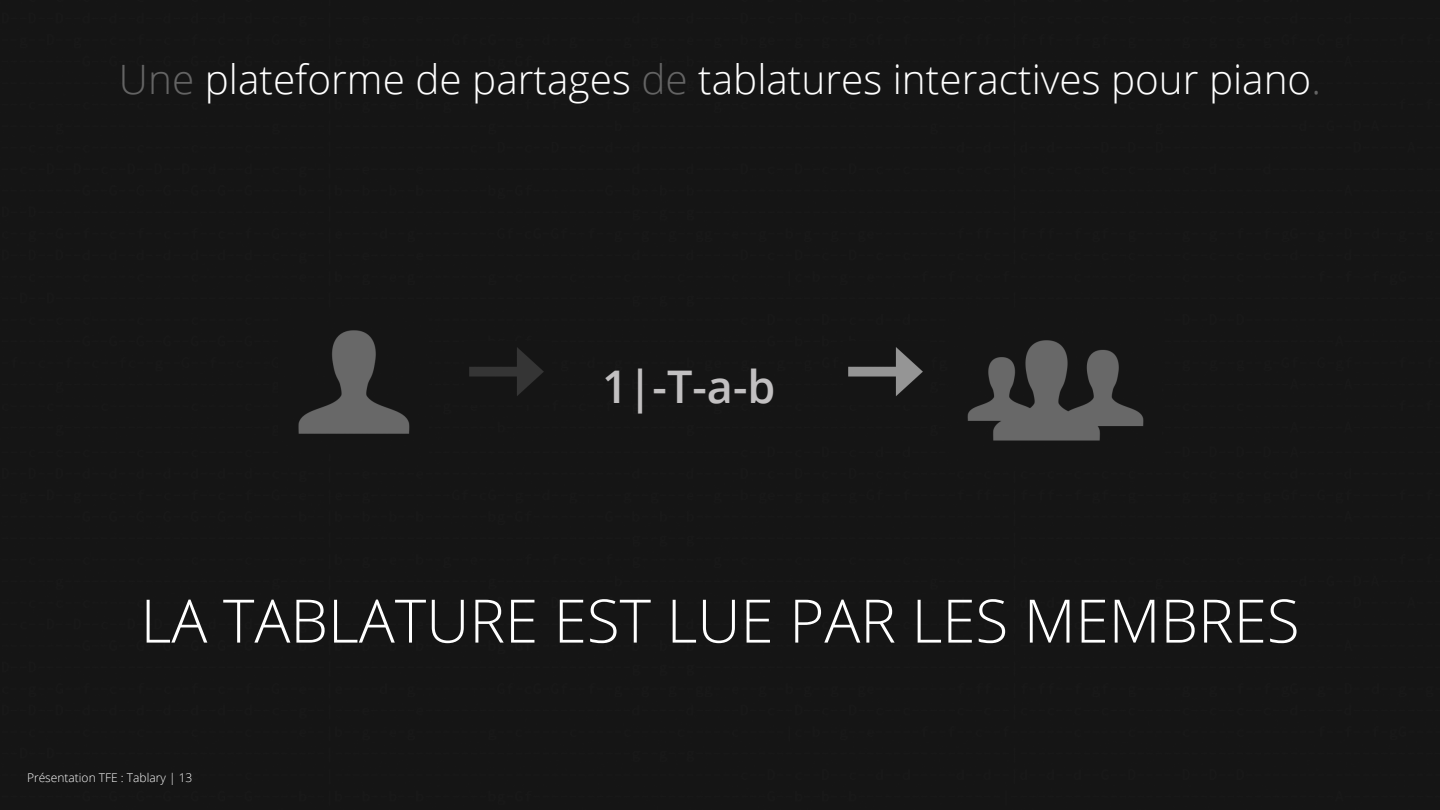
<style>
.page{position:relative;width:1440px;height:810px;background:#fff}
.page>*{position:absolute;margin:0;border:0;box-sizing:border-box;transform-origin:0 0}
.t1{font:300 60px "Open Sans";color:#fff}
.t2{font:600 45px "Open Sans";color:#c2c0c1}
.t3{font:300 40.5px "Open Sans";color:#fff}
.t4{font:300 12px "Open Sans";color:#fff}
.s1{color:#646464}
</style>
<div class="page">
<div style="left:0;top:0;width:1440px;height:443px;background:#151515"></div>
<div style="left:0;top:443px;width:1440px;height:367px;background:#151515"></div>
<img style="left:279px;top:308px;width:149px;height:145px">
<img style="left:465px;top:341px;width:86px;height:64px">
<img style="left:843px;top:341px;width:86px;height:64px">
<img style="left:950px;top:314px;width:211px;height:156px">
<p class="t3" style="left:119px;top:52px;width:1204px"><span class="s1">Une</span> plateforme de partages <span class="s1">de</span> tablatures interactives pour piano<span class="s1">.</span></p>
<p class="t2" style="left:602px;top:356px;width:175px">1|-T-a-b</p>
<p class="t1" style="left:141px;top:580px;width:1160px">LA TABLATURE EST LUE PAR LES MEMBRES</p>
<p class="t4" style="left:27px;top:770px;width:167px">Présentation TFE : Tablary | 13</p>
</div>
